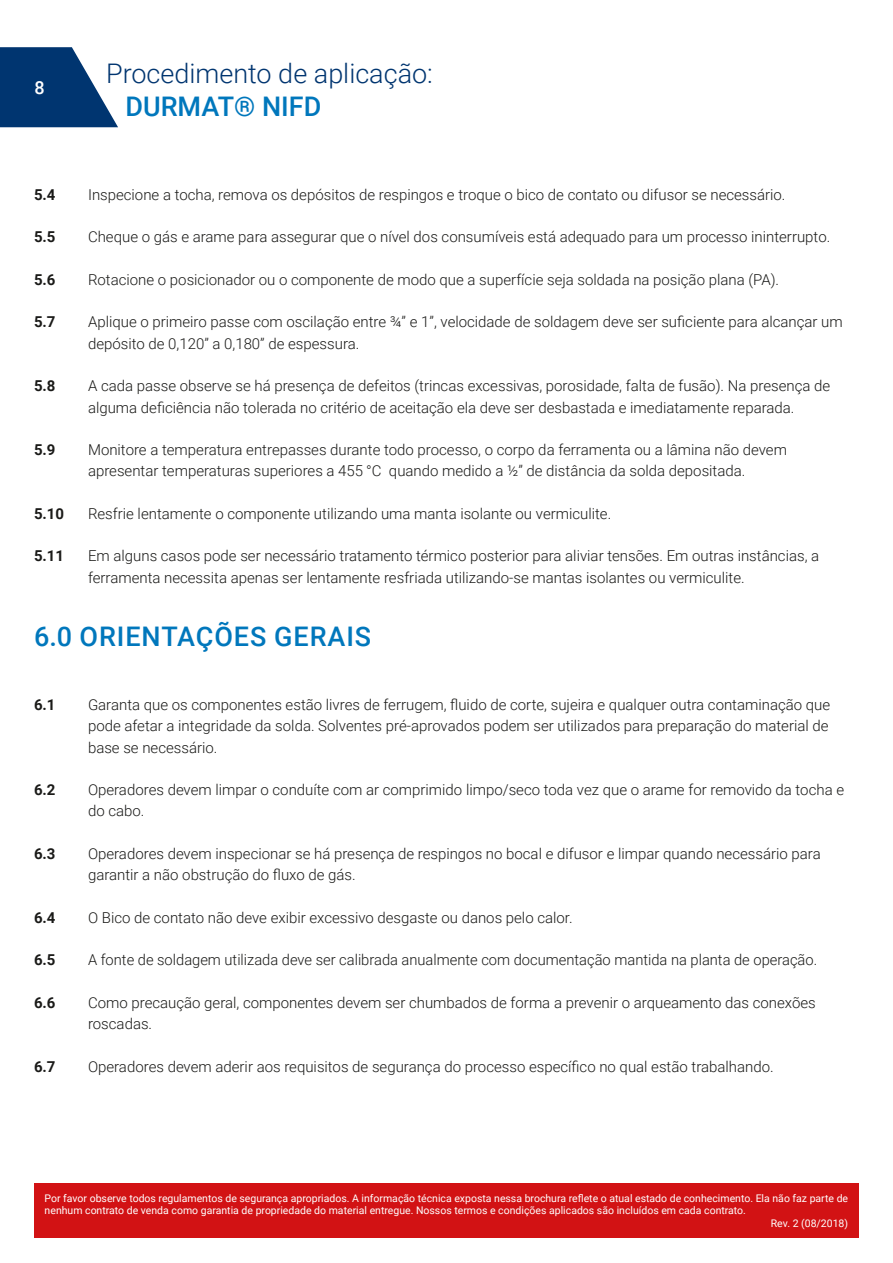
<style>
.page{position:relative;width:893px;height:1263px;background:#fff}
.page>*{position:absolute;margin:0;border:0;box-sizing:border-box;transform-origin:0 0}
.t1{font:300 27px "Roboto";color:#003570}
.t2{font:500 27px "Roboto";letter-spacing:.035em;color:#0077bc}
.t3{font:500 27px "Roboto";color:#0077bc}
.t4{font:500 18px "Roboto";color:#fff}
.t5{font:300 15px/21.3px "Roboto";color:#1a1a18}
.t6{font:700 15px "Roboto";color:#1a1a18}
.t7{font:10.5px "Roboto";color:#fff}
</style>
<div class="page">
<div style="left:34px;top:1183px;width:825px;height:54px;background:#d21214"></div>
<svg style="left:0;top:47px;width:118px;height:80px"></svg>
<p class="t4" style="left:34px;top:75px;width:12px">8</p>
<h1 class="t1" style="left:106px;top:55px;width:328px">Procedimento de aplicação:</h1>
<h1 class="t3" style="left:126px;top:87px;width:197px">DURMAT® NIFD</h1>
<p class="t6" style="left:34px;top:184px;width:23px">5.4</p>
<p class="t5" style="left:88px;top:183px;width:699px">Inspecione a tocha, remova os depósitos de respingos e troque o bico de contato ou difusor se necessário.</p>
<p class="t6" style="left:34px;top:227px;width:23px">5.5</p>
<p class="t5" style="left:88px;top:226px;width:744px">Cheque o gás e arame para assegurar que o nível dos consumíveis está adequado para um processo ininterrupto.</p>
<p class="t6" style="left:34px;top:269px;width:23px">5.6</p>
<p class="t5" style="left:88px;top:268px;width:693px">Rotacione o posicionador ou o componente de modo que a superfície seja soldada na posição plana (PA).</p>
<p class="t6" style="left:34px;top:312px;width:23px">5.7</p>
<p class="t5" style="left:88px;top:311px;width:756px">Aplique o primeiro passe com oscilação entre ¾” e 1”, velocidade de soldagem deve ser suficiente para alcançar um depósito de 0,120” a 0,180” de espessura.</p>
<p class="t6" style="left:34px;top:375px;width:23px">5.8</p>
<p class="t5" style="left:88px;top:375px;width:744px">A cada passe observe se há presença de defeitos (trincas excessivas, porosidade, falta de fusão). Na presença de alguma deficiência não tolerada no critério de aceitação ela deve ser desbastada e imediatamente reparada.</p>
<p class="t6" style="left:34px;top:439px;width:23px">5.9</p>
<p class="t5" style="left:88px;top:438px;width:700px">Monitore a temperatura entrepasses durante todo processo, o corpo da ferramenta ou a lâmina não devem apresentar temperaturas superiores a 455 °C quando medido a ½” de distância da solda depositada.</p>
<p class="t6" style="left:34px;top:503px;width:32px">5.10</p>
<p class="t5" style="left:88px;top:502px;width:525px">Resfrie lentamente o componente utilizando uma manta isolante ou vermiculite.</p>
<p class="t6" style="left:34px;top:545px;width:32px">5.11</p>
<p class="t5" style="left:88px;top:545px;width:733px">Em alguns casos pode ser necessário tratamento térmico posterior para aliviar tensões. Em outras instâncias, a ferramenta necessita apenas ser lentamente resfriada utilizando-se mantas isolantes ou vermiculite.</p>
<h1 class="t2" style="left:34px;top:617px;width:339px">6.0 ORIENTAÇÕES GERAIS</h1>
<p class="t6" style="left:34px;top:694px;width:23px">6.1</p>
<p class="t5" style="left:88px;top:694px;width:744px;text-align:justify">Garanta que os componentes estão livres de ferrugem, fluido de corte, sujeira e qualquer outra contaminação que pode afetar a integridade da solda. Solventes pré-aprovados podem ser utilizados para preparação do material de base se necessário.</p>
<p class="t6" style="left:34px;top:779px;width:23px">6.2</p>
<p class="t5" style="left:88px;top:779px;width:758px">Operadores devem limpar o conduíte com ar comprimido limpo/seco toda vez que o arame for removido da tocha e do cabo.</p>
<p class="t6" style="left:34px;top:843px;width:23px">6.3</p>
<p class="t5" style="left:88px;top:842px;width:734px">Operadores devem inspecionar se há presença de respingos no bocal e difusor e limpar quando necessário para garantir a não obstrução do fluxo de gás.</p>
<p class="t6" style="left:34px;top:907px;width:23px">6.4</p>
<p class="t5" style="left:88px;top:906px;width:486px">O Bico de contato não deve exibir excessivo desgaste ou danos pelo calor.</p>
<p class="t6" style="left:34px;top:949px;width:23px">6.5</p>
<p class="t5" style="left:88px;top:949px;width:731px">A fonte de soldagem utilizada deve ser calibrada anualmente com documentação mantida na planta de operação.</p>
<p class="t6" style="left:34px;top:992px;width:23px">6.6</p>
<p class="t5" style="left:88px;top:991px;width:729px">Como precaução geral, componentes devem ser chumbados de forma a prevenir o arqueamento das conexões roscadas.</p>
<p class="t6" style="left:34px;top:1056px;width:23px">6.7</p>
<p class="t5" style="left:88px;top:1055px;width:687px">Operadores devem aderir aos requisitos de segurança do processo específico no qual estão trabalhando.</p>
<p class="t7" style="left:45px;top:1190px;width:805px">Por favor observe todos regulamentos de segurança apropriados. A informação técnica exposta nessa brochura reflete o atual estado de conhecimento. Ela não faz parte de</p>
<p class="t7" style="left:45px;top:1203px;width:703px">nenhum contrato de venda como garantia de propriedade do material entregue. Nossos termos e condições aplicados são incluídos em cada contrato.</p>
<p class="t7" style="left:771px;top:1216px;width:79px">Rev. 2 (08/2018)</p>
</div>
